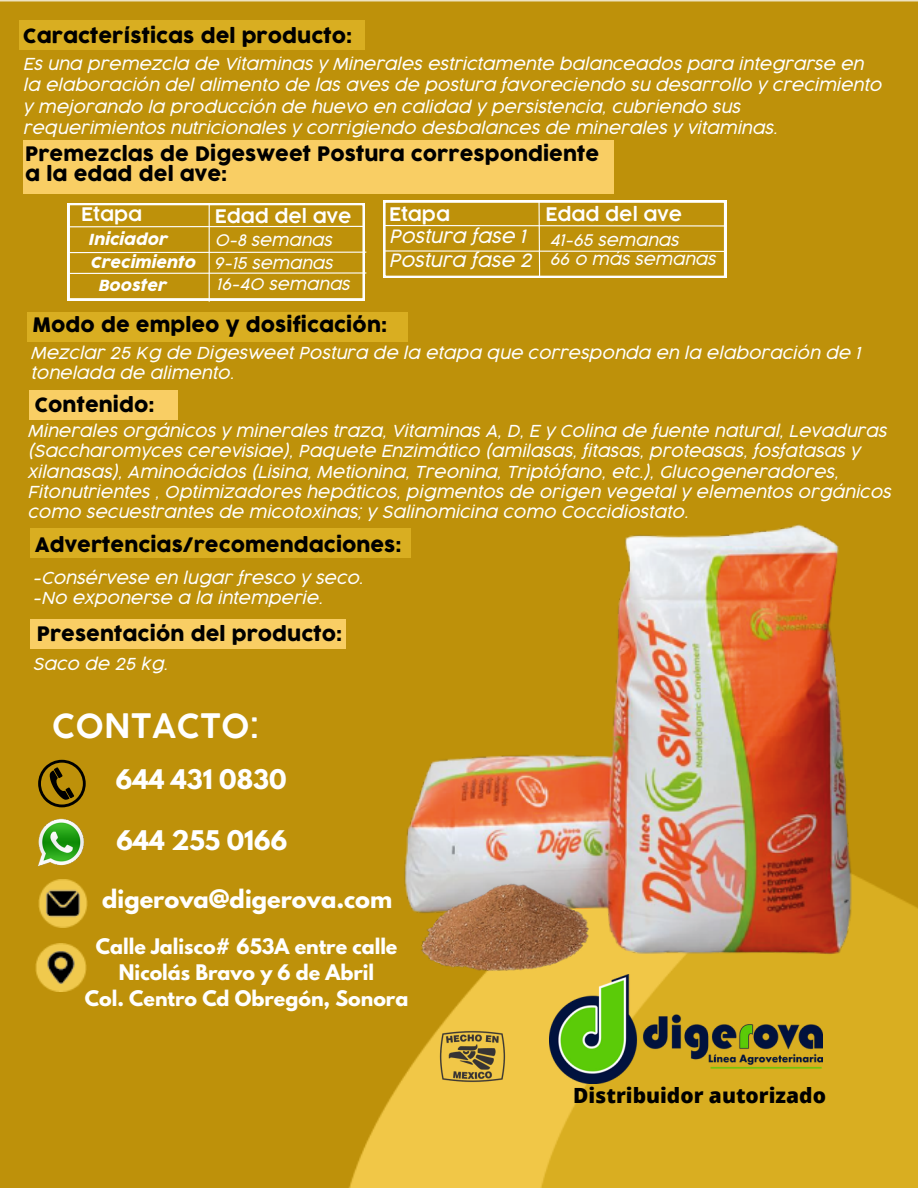
<style>
.page{position:relative;width:918px;height:1188px;background:#be910a}
.page>*{position:absolute;margin:0;border:0;box-sizing:border-box;transform-origin:0 0}
.t1{font:600 33px "COCOGOOSE";color:#fff}
.t2{font:700 24px "League Spartan";color:#fff}
.t3{font:700 22.5px "League Spartan";color:#fff}
.t4{font:800 21px "Open Sans";color:#000}
.t5{font:19.5px/20.2px "Cocogoose";color:#000}
.t6{font:700 19.05px/25.8px "League Spartan";color:#fff;text-align:center}
.t7{font:600 18.3px "COCOGOOSE";color:#fff}
.t8{font:italic 300 18.3px "Cocogoose Pro";color:#fff}
.t9{font:italic 300 16.5px/20.2px "Cocogoose Pro";color:#fff}
.t10{font:italic 300 16.05px "Cocogoose Pro";color:#fff}
.t11{font:italic 15.3px "Cocogoose Pro";color:#fff}
</style>
<div class="page">
<img style="left:341px;top:1002px;width:577px;height:186px">
<img style="left:234px;top:470px;width:684px;height:532px">
<img style="left:332px;top:795px;width:310px;height:197px">
<div style="left:20px;top:20px;width:345px;height:30px;background:#d9ae21"></div>
<div style="left:23px;top:141px;width:591px;height:53px;background:#f9ce64"></div>
<div style="left:28px;top:312px;width:380px;height:29px;background:#d9ae21"></div>
<div style="left:30px;top:390px;width:148px;height:30px;background:#f9ce64"></div>
<svg style="left:68px;top:203px;width:297px;height:97px;background:#c29819"></svg>
<hr style="left:67px;top:226px;width:298px;height:1px;background:#fff">
<hr style="left:69px;top:252px;width:297px;height:1px;background:#fff">
<hr style="left:69px;top:272px;width:297px;height:2px;background:#fff">
<div style="left:31px;top:528px;width:380px;height:30px;background:#d9ae21"></div>
<div style="left:31px;top:619px;width:315px;height:30px;background:#f9ce64"></div>
<img style="left:38px;top:879px;width:50px;height:49px">
<img style="left:36px;top:943px;width:50px;height:49px">
<hr style="left:209px;top:205px;width:1px;height:97px;background:#fff">
<svg style="left:383px;top:199px;width:343px;height:80px;background:#c49c24"></svg>
<img style="left:36px;top:818px;width:50px;height:49px">
<svg style="left:38px;top:760px;width:47px;height:47px;background:#846406"></svg>
<img style="left:550px;top:975px;width:272px;height:109px">
<img style="left:434px;top:1029px;width:77px;height:54px">
<h5 class="t5" style="left:23px;top:27px;width:331px">Características del producto:</h5>
<p class="t9" style="left:23px;top:54px;width:860px;line-height:21.3px">Es una premezcla de Vitaminas y Minerales estrictamente balanceados para integrarse en la elaboración del alimento de las aves de postura favoreciendo su desarrollo y crecimiento y mejorando la producción de huevo en calidad y persistencia, cubriendo sus requerimientos nutricionales y corrigiendo desbalances de minerales y vitaminas.</p>
<p class="t5" style="left:25px;top:145px;width:576px">Premezclas de Digesweet Postura correspondiente a la edad del ave:</p>
<p class="t7" style="left:81px;top:207px;width:63px">Etapa</p>
<h4 class="t7" style="left:389px;top:207px;width:63px">Etapa</h4>
<h6 class="t7" style="left:545px;top:207px;width:138px">Edad del ave</h6>
<h1 class="t8" style="left:389px;top:228px;width:138px">Postura fase 1</h1>
<p class="t8" style="left:389px;top:252px;width:144px">Postura fase 2</p>
<h6 class="t7" style="left:215px;top:210px;width:138px">Edad del ave</h6>
<h4 class="t11" style="left:88px;top:233px;width:80px">Iniciador</h4>
<h6 class="t11" style="left:90px;top:256px;width:107px">Crecimiento</h6>
<p class="t11" style="left:98px;top:278px;width:70px">Booster</p>
<p class="t10" style="left:215px;top:233px;width:119px">0-8 semanas</p>
<h4 class="t10" style="left:214px;top:255px;width:120px">9-15 semanas</h4>
<h6 class="t10" style="left:217px;top:277px;width:135px">16-40 semanas</h6>
<h2 class="t10" style="left:550px;top:233px;width:130px">41-65 semanas</h2>
<p class="t10" style="left:550px;top:252px;width:167px">66 o más semanas</p>
<h5 class="t5" style="left:32px;top:316px;width:356px">Modo de empleo y dosificación:</h5>
<h6 class="t9" style="left:31px;top:344px;width:831px">Mezclar 25 Kg de Digesweet Postura de la etapa que corresponda en la elaboración de 1 tonelada de alimento.</h6>
<h4 class="t5" style="left:35px;top:396px;width:121px">Contenido:</h4>
<h2 class="t9" style="left:28px;top:422px;width:865px">Minerales orgánicos y minerales traza, Vitaminas A, D, E y Colina de fuente natural, Levaduras (Saccharomyces cerevisiae), Paquete Enzimático (amilasas, fitasas, proteasas, fosfatasas y xilanasas), Aminoácidos (Lisina, Metionina, Treonina, Triptófano, etc.), Glucogeneradores, Fitonutrientes , Optimizadores hepáticos, pigmentos de origen vegetal y elementos orgánicos como secuestrantes de micotoxinas; y Salinomicina como Coccidiostato.</h2>
<p class="t5" style="left:35px;top:536px;width:368px">Advertencias/recomendaciones:</p>
<p class="t9" style="left:32px;top:569px;width:332px">-Consérvese en lugar fresco y seco. -No exponerse a la intemperie.</p>
<p class="t5" style="left:37px;top:625px;width:307px">Presentación del producto:</p>
<h3 class="t9" style="left:32px;top:655px;width:137px">Saco de 25 kg.</h3>
<h6 class="t1" style="left:52px;top:713px;width:208px">CONTACTO:</h6>
<h5 class="t2" style="left:116px;top:767px;width:172px">644 431 0830</h5>
<p class="t2" style="left:116px;top:828px;width:172px">644 255 0166</p>
<p class="t3" style="left:102px;top:888px;width:292px">digerova@digerova.com</p>
<p class="t6" style="left:85px;top:936px;width:325px">Calle Jalisco# 653A entre calle<br>Nicolás Bravo y 6 de Abril<br>Col. Centro Cd Obregón, Sonora</p>
<h2 class="t4" style="left:573px;top:1081px;width:254px">Distribuidor autorizado</h2>
</div>
